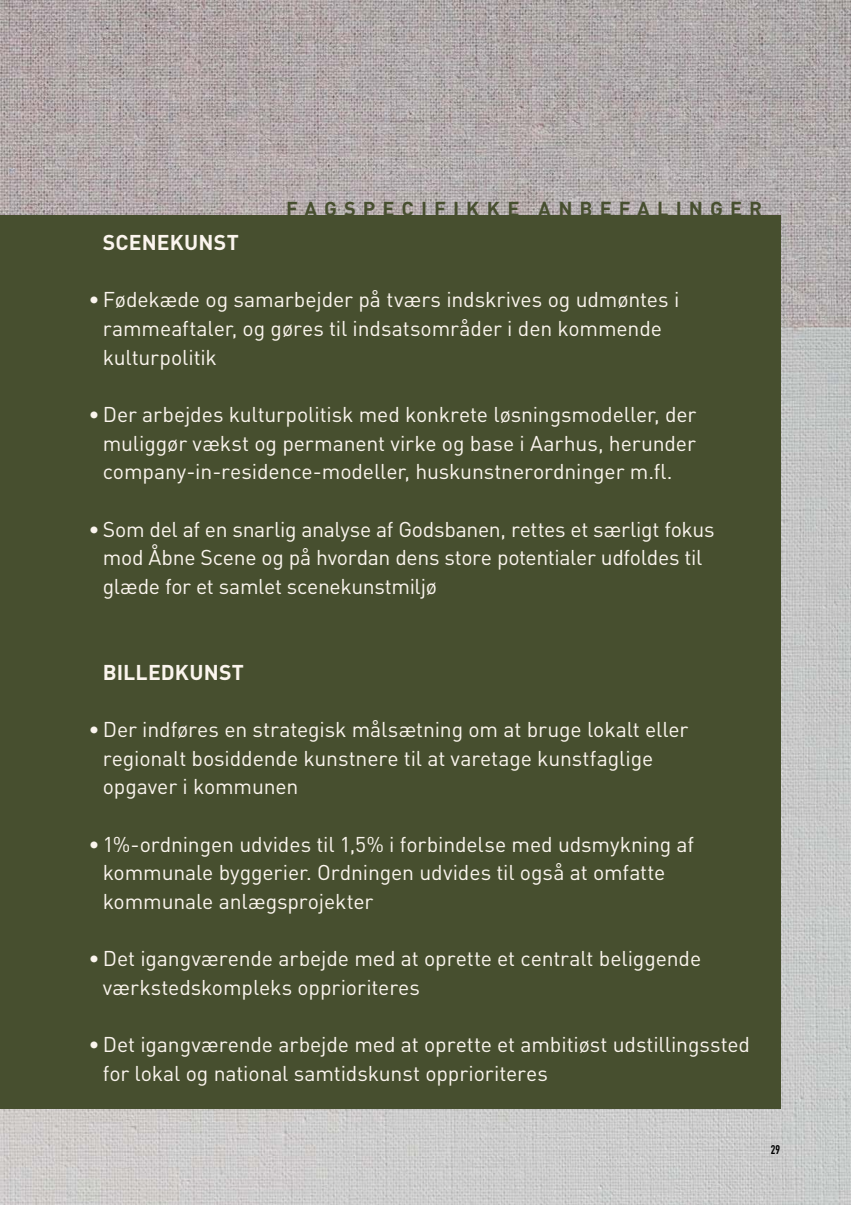
<style>
.page{position:relative;width:851px;height:1205px;background:#fff}
.page>*{position:absolute;margin:0;border:0;box-sizing:border-box;transform-origin:0 0}
.t1{font:21.12px/28.6px "DIN Pro";letter-spacing:-.005em;color:#fbf5ee}
.t2{font:700 21.12px "DIN Pro";letter-spacing:.005em;color:#fbf5ee}
.t3{font:700 19.88px "DIN Pro";letter-spacing:.355em;color:#474f2f}
.t4{font:700 12.5px "DIN Condensed";color:#000}
</style>
<div class="page">
<img style="left:0;top:0;width:850px;height:1205px">
<div style="left:0;top:215px;width:780px;height:894px;background:#474f2f"></div>
<p class="t2" style="left:103px;top:228px;width:137px">SCENEKUNST</p>
<p class="t3" style="left:286px;top:195px;width:477px">FAGSPECIFIKKE ANBEFALINGER</p>
<p class="t1" style="left:103px;top:284px;width:578px;text-indent:-14px">•Fødekæde og samarbejder på tværs indskrives og udmøntes i rammeaftaler, og gøres til indsatsområder i den kommende kulturpolitik</p>
<p class="t1" style="left:103px;top:399px;width:595px;text-align:justify;text-indent:-14px">•Der arbejdes kulturpolitisk med konkrete løsningsmodeller, der muliggør vækst og permanent virke og base i Aarhus, herunder company-in-residence-modeller, huskunstnerordninger m.fl.</p>
<p class="t1" style="left:103px;top:514px;width:613px;text-indent:-14px">•Som del af en snarlig analyse af Godsbanen, rettes et særligt fokus mod Åbne Scene og på hvordan dens store potentialer udfoldes til glæde for et samlet scenekunstmiljø</p>
<p class="t2" style="left:103px;top:658px;width:143px">BILLEDKUNST</p>
<p class="t1" style="left:103px;top:714px;width:587px;text-indent:-14px">•Der indføres en strategisk målsætning om at bruge lokalt eller regionalt bosiddende kunstnere til at varetage kunstfaglige opgaver i kommunen</p>
<p class="t1" style="left:103px;top:829px;width:592px;text-indent:-14px">• 1%-ordningen udvides til 1,5% i forbindelse med udsmykning af kommunale byggerier. Ordningen udvides til også at omfatte kommunale anlægsprojekter</p>
<p class="t1" style="left:103px;top:943px;width:600px;text-indent:-14px">•Det igangværende arbejde med at oprette et centralt beliggende værkstedskompleks opprioriteres</p>
<p class="t1" style="left:103px;top:1029px;width:648px;text-indent:-14px">•Det igangværende arbejde med at oprette et ambitiøst udstillingssted for lokal og national samtidskunst opprioriteres</p>
<p class="t4" style="left:770px;top:1141px;width:11px">29</p>
</div>
